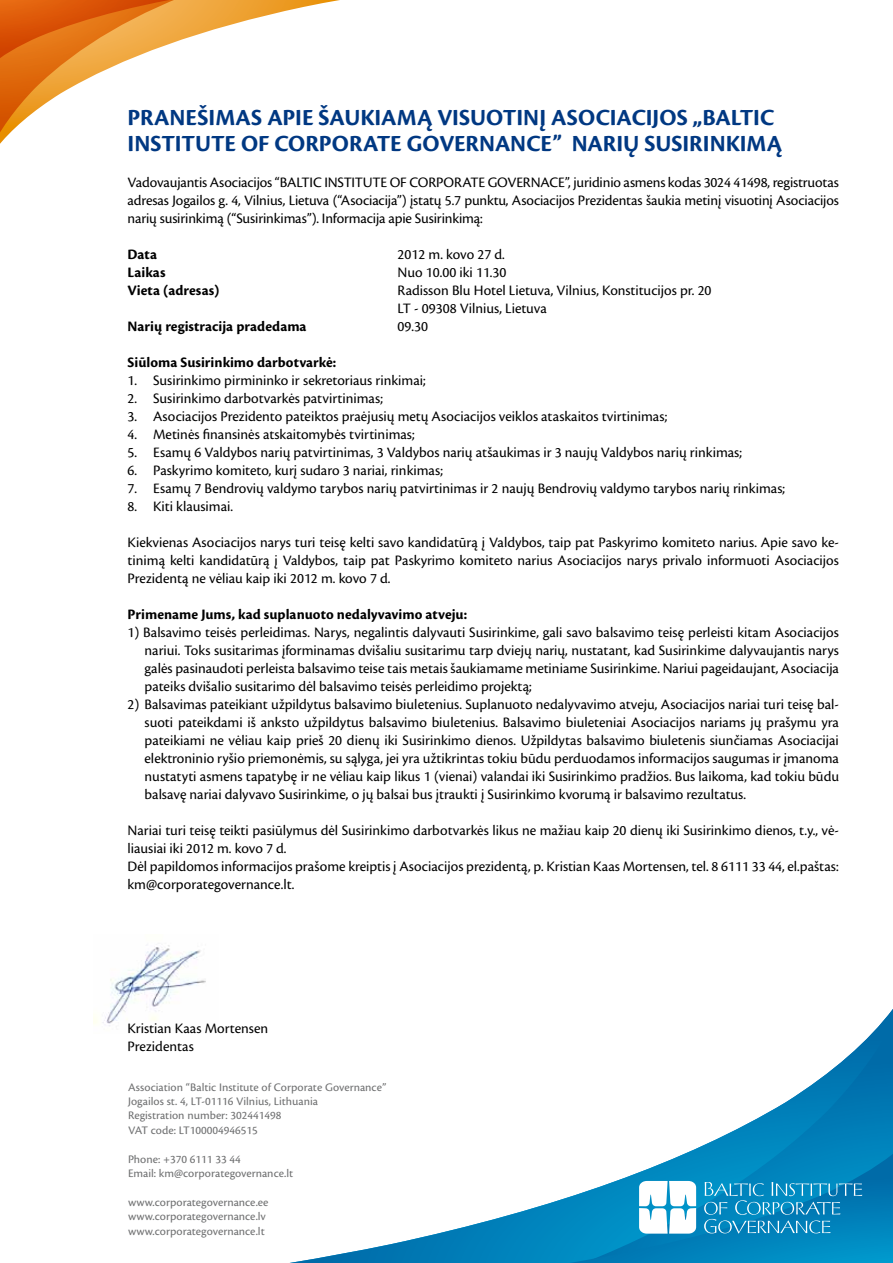
<style>
.page{position:relative;width:893px;height:1263px;background:#fff}
.page>*{position:absolute;margin:0;border:0;box-sizing:border-box;transform-origin:0 0}
.t1{font:700 24px/25.5px "Cronos Pro";color:#003882}
.t2{font:15px/18px "Cronos Pro";color:#000;text-align:justify}
.t3{font:700 15px "Cronos Pro";letter-spacing:.005em;color:#000}
.t4{font:12px/14.4px "Cronos Pro Capt";color:#707172}
</style>
<div class="page">
<svg style="left:0;top:98px;width:54px;height:46px"></svg>
<svg style="left:0;top:0;width:340px;height:98px"></svg>
<svg style="left:290px;top:1009px;width:603px;height:254px"></svg>
<svg style="left:583px;top:1023px;width:310px;height:131px"></svg>
<svg style="left:570px;top:1154px;width:323px;height:109px;background:#2c9ac9"></svg>
<img style="left:94px;top:945px;width:112px;height:81px">
<h1 class="t1" style="left:128px;top:105px;width:656px">PRANEŠIMAS APIE ŠAUKIAMĄ VISUOTINĮ ASOCIACIJOS „BALTIC<br>INSTITUTE OF CORPORATE GOVERNANCE” NARIŲ SUSIRINKIMĄ</h1>
<p class="t2" style="left:128px;top:173px;width:713px">Vadovaujantis Asociacijos “BALTIC INSTITUTE OF CORPORATE GOVERNACE”, juridinio asmens kodas 3024 41498, registruotas adresas Jogailos g. 4, Vilnius, Lietuva (“Asociacija”) įstatų 5.7 punktu, Asociacijos Prezidentas šaukia metinį visuotinį Asociacijos narių susirinkimą (“Susirinkimas”). Informacija apie Susirinkimą:</p>
<p class="t3" style="left:128px;top:245px;width:31px">Data</p>
<p class="t2" style="left:398px;top:245px;width:109px">2012 m. kovo 27 d.</p>
<p class="t3" style="left:128px;top:263px;width:39px">Laikas</p>
<p class="t2" style="left:398px;top:263px;width:110px">Nuo 10.00 iki 11.30</p>
<p class="t3" style="left:128px;top:281px;width:94px">Vieta (adresas)</p>
<p class="t2" style="left:398px;top:281px;width:315px">Radisson Blu Hotel Lietuva, Vilnius, Konstitucijos pr. 20<br>LT - 09308 Vilnius, Lietuva</p>
<p class="t3" style="left:128px;top:317px;width:181px">Narių registracija pradedama</p>
<p class="t2" style="left:398px;top:317px;width:32px">09.30</p>
<p class="t3" style="left:128px;top:353px;width:210px">Siūloma Susirinkimo darbotvarkė:</p>
<p class="t2" style="left:128px;top:371px;width:300px">1. Susirinkimo pirmininko ir sekretoriaus rinkimai;</p>
<p class="t2" style="left:128px;top:389px;width:257px">2. Susirinkimo darbotvarkės patvirtinimas;</p>
<p class="t2" style="left:128px;top:407px;width:541px">3. Asociacijos Prezidento pateiktos praėjusių metų Asociacijos veiklos ataskaitos tvirtinimas;</p>
<p class="t2" style="left:128px;top:425px;width:289px">4. Metinės finansinės atskaitomybės tvirtinimas;</p>
<p class="t2" style="left:128px;top:443px;width:616px">5. Esamų 6 Valdybos narių patvirtinimas, 3 Valdybos narių atšaukimas ir 3 naujų Valdybos narių rinkimas;</p>
<p class="t2" style="left:128px;top:461px;width:317px">6. Paskyrimo komiteto, kurį sudaro 3 nariai, rinkimas;</p>
<p class="t2" style="left:128px;top:479px;width:659px">7. Esamų 7 Bendrovių valdymo tarybos narių patvirtinimas ir 2 naujų Bendrovių valdymo tarybos narių rinkimas;</p>
<p class="t2" style="left:128px;top:497px;width:107px">8. Kiti klausimai.</p>
<p class="t2" style="left:128px;top:533px;width:713px">Kiekvienas Asociacijos narys turi teisę kelti savo kandidatūrą į Valdybos, taip pat Paskyrimo komiteto narius. Apie savo ke&shy;tinimą kelti kandidatūrą į Valdybos, taip pat Paskyrimo komiteto narius Asociacijos narys privalo informuoti Asociacijos Prezidentą ne vėliau kaip iki 2012 m. kovo 7 d.</p>
<p class="t3" style="left:128px;top:605px;width:341px">Primename Jums, kad suplanuoto nedalyvavimo atveju:</p>
<p class="t2" style="left:145px;top:623px;width:696px;text-indent:-17px">1) Balsavimo teisės perleidimas. Narys, negalintis dalyvauti Susirinkime, gali savo balsavimo teisę perleisti kitam Asociacijos nariui. Toks susitarimas įforminamas dvišaliu susitarimu tarp dviejų narių, nustatant, kad Susirinkime dalyvaujantis narys galės pasinaudoti perleista balsavimo teise tais metais šaukiamame metiniame Susirinkime. Nariui pageidaujant, Asociacija pateiks dvišalio susitarimo dėl balsavimo teisės perleidimo projektą;</p>
<p class="t2" style="left:145px;top:695px;width:696px;text-indent:-17px">2) Balsavimas pateikiant užpildytus balsavimo biuletenius. Suplanuoto nedalyvavimo atveju, Asociacijos nariai turi teisę bal&shy;suoti pateikdami iš anksto užpildytus balsavimo biuletenius. Balsavimo biuleteniai Asociacijos nariams jų prašymu yra pateikiami ne vėliau kaip prieš 20 dienų iki Susirinkimo dienos. Užpildytas balsavimo biuletenis siunčiamas Asociacijai elektroninio ryšio priemonėmis, su sąlyga, jei yra užtikrintas tokiu būdu perduodamos informacijos saugumas ir įmanoma nustatyti asmens tapatybę ir ne vėliau kaip likus 1 (vienai) valandai iki Susirinkimo pradžios. Bus laikoma, kad tokiu būdu balsavę nariai dalyvavo Susirinkime, o jų balsai bus įtraukti į Susirinkimo kvorumą ir balsavimo rezultatus.</p>
<p class="t2" style="left:128px;top:821px;width:713px;text-align:left">Nariai turi teisę teikti pasiūlymus dėl Susirinkimo darbotvarkės likus ne mažiau kaip 20 dienų iki Susirinkimo dienos, t.y., vė&shy;liausiai iki 2012 m. kovo 7 d.<br>Dėl papildomos informacijos prašome kreiptis į Asociacijos prezidentą, p. Kristian Kaas Mortensen, tel. 8 6111 33 44, el.paštas: km@corporategovernance.lt.</p>
<p class="t2" style="left:128px;top:1019px;width:142px">Kristian Kaas Mortensen<br>Prezidentas</p>
<p class="t4" style="left:128px;top:1080px;width:260px">Association “Baltic Institute of Corporate Governance” Jogailos st. 4, LT-01116 Vilnius, Lithuania<br>Registration number: 302441498<br>VAT code: LT100004946515</p>
<p class="t4" style="left:128px;top:1152px;width:167px">Phone: +370 6111 33 44<br>Email: km@corporategovernance.lt</p>
<p class="t4" style="left:128px;top:1195px;width:142px">www.corporategovernance.ee www.corporategovernance.lv www.corporategovernance.lt</p>
</div>
